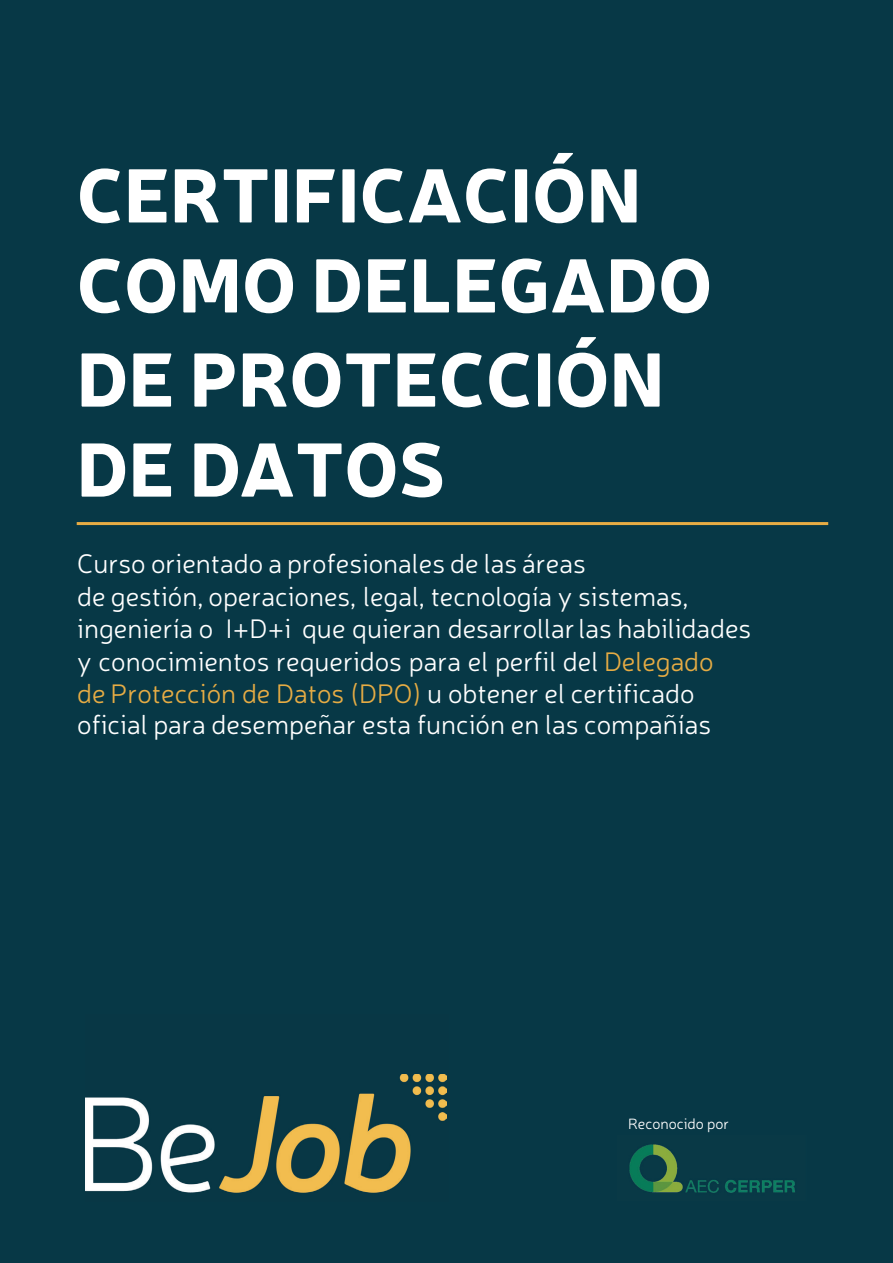
<style>
.page{position:relative;width:893px;height:1263px;background:#073846}
.page>*{position:absolute;margin:0;border:0;box-sizing:border-box;transform-origin:0 0}
.t1{font:900 75px/91.3px "Neris";color:#fff}
.t2{font:300 27px/32.1px "Neris";color:#fff}
.t3{font:300 15px "Neris";color:#fff}
.s1{color:#e6ac44}
</style>
<div class="page">
<hr style="left:77px;top:522px;width:751px;height:3px;background:#e6ac44">
<img style="left:629px;top:1144px;width:166px;height:49px">
<img style="left:85px;top:1074px;width:361px;height:119px">
<h1 class="t1" style="left:77px;top:145px;width:637px">CERTIFICACIÓN<br>COMO DELEGADO<br>DE PROTECCIÓN<br>DE DATOS</h1>
<p class="t2" style="left:77px;top:547px;width:675px">Curso orientado a profesionales de las áreas<br>de gestión, operaciones, legal, tecnología y sistemas, ingeniería o I+D+i que quieran desarrollar las habilidades y conocimientos requeridos para el perfil del <span class="s1">Delegado<br>de Protección de Datos (DPO)</span> u obtener el certificado oficial para desempeñar esta función en las compañías</p>
<p class="t3" style="left:628px;top:1114px;width:103px">Reconocido por</p>
</div>
